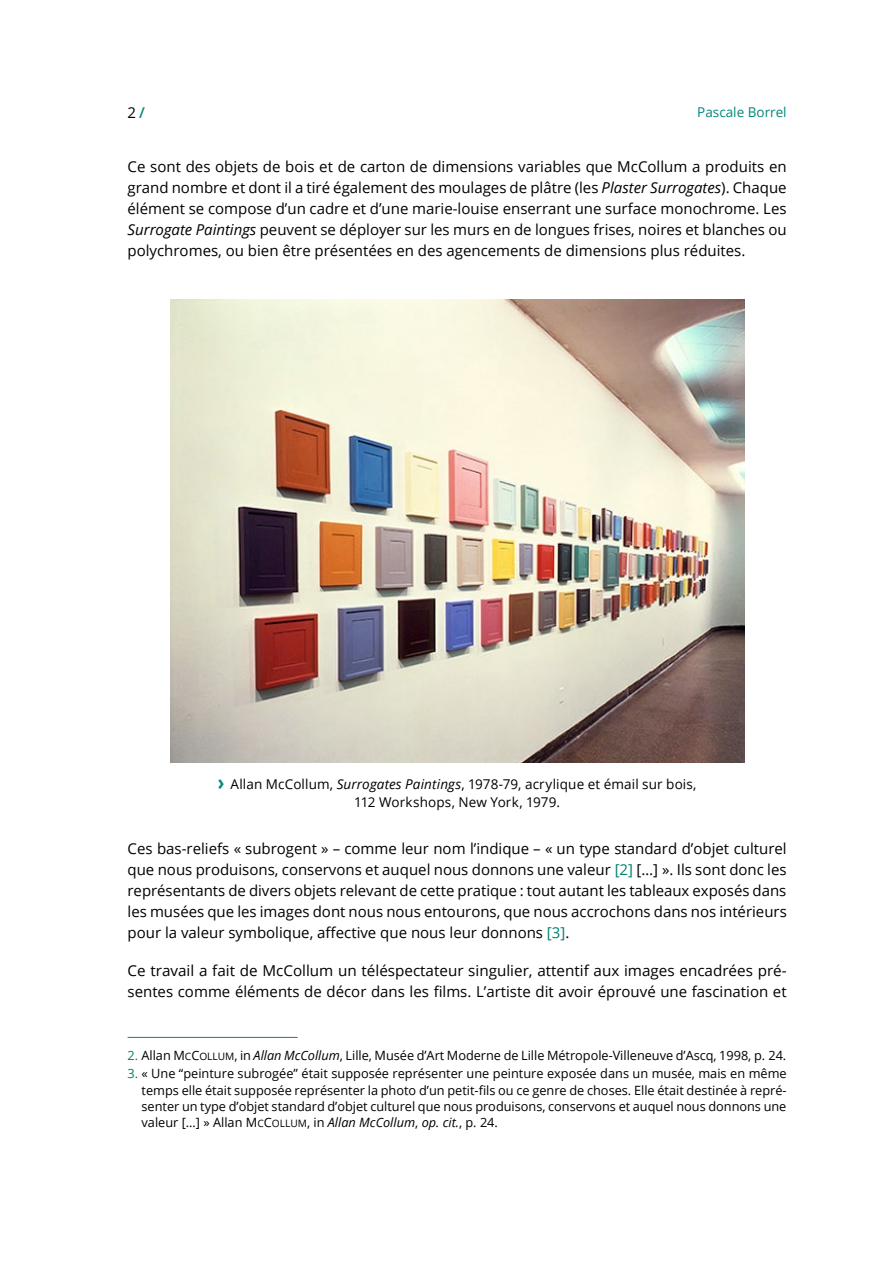
<style>
.page{position:relative;width:893px;height:1263px;background:#fff}
.page>*{position:absolute;margin:0;border:0;box-sizing:border-box;transform-origin:0 0}
.t1{font:15px/21px "Open Sans";color:#000;text-align:justify}
.t2{font:13.5px/18px "Open Sans";letter-spacing:.01em;color:#000;text-align:center}
.t3{font:13.5px "Open Sans";color:#00897a}
.t4{font:12.75px/16.2px "Open Sans";color:#000;text-align:justify}
.s1{font-weight:600;color:#00897a}
.s2{font-style:italic}
.s3{font-weight:700;font-size:21.6px;color:#00897a}
.s4{color:#00806d}
.s5{font-family:"Open Sans SC800"}
.s6{font-family:"Open Sans SC800";font-size:10.2px}
</style>
<div class="page">
<img style="left:170px;top:299px;width:574px;height:464px">
<hr style="left:128px;top:1037px;width:170px;height:1px;background:#00897a">
<p class="t1" style="left:128px;top:101px;width:19px">2<span class="s1">/</span></p>
<p class="t3" style="left:697px;top:102px;width:91px">Pascale Borrel</p>
<p class="t1" style="left:128px;top:156px;width:661px">Ce sont des objets de bois et de carton de dimensions variables que McCollum a produits en grand nombre et dont il a tiré également des moulages de plâtre (les <span class="s2">Plaster Surrogates</span>). Chaque élément se compose d’un cadre et d’une marie-louise enserrant une surface monochrome. Les <span class="s2">Surrogate Paintings</span> peuvent se déployer sur les murs en de longues frises, noires et blanches ou polychromes, ou bien être présentées en des agencements de dimensions plus réduites.</p>
<p class="t2" style="left:218px;top:775px;width:480px"><span class="s3">›</span> Allan McCollum, <span class="s2">Surrogates Paintings</span>, 1978-79, acrylique et émail sur bois,<br>112 Workshops, New York, 1979.</p>
<p class="t1" style="left:128px;top:837px;width:661px">Ces bas-reliefs « subrogent » – comme leur nom l’indique – « un type standard d’objet culturel que nous produisons, conservons et auquel nous donnons une valeur <span class="s4">[2]</span> […] ». Ils sont donc les représentants de divers objets relevant de cette pratique : tout autant les tableaux exposés dans les musées que les images dont nous nous entourons, que nous accrochons dans nos intérieurs pour la valeur symbolique, affective que nous leur donnons <span class="s4">[3]</span>.</p>
<p class="t1" style="left:128px;top:959px;width:661px">Ce travail a fait de McCollum un téléspectateur singulier, attentif aux images encadrées pré&shy;sentes comme éléments de décor dans les films. L’artiste dit avoir éprouvé une fascination et</p>
<p class="t4" style="left:128px;top:1047px;width:660px"><span class="s4">2.</span> Allan <span class="s5">M</span><span class="s6">C</span><span class="s5">C</span><span class="s6">OLLUM</span>, in <span class="s2">Allan McCollum</span>, Lille, Musée d’Art Moderne de Lille Métropole-Villeneuve d’Ascq, 1998, p. 24.</p>
<p class="t4" style="left:142px;top:1065px;width:647px;text-indent:-14px"><span class="s4">3.</span> « Une “peinture subrogée” était supposée représenter une peinture exposée dans un musée, mais en même temps elle était supposée représenter la photo d’un petit-fils ou ce genre de choses. Elle était destinée à repré&shy;senter un type d’objet standard d’objet culturel que nous produisons, conservons et auquel nous donnons une valeur […] » Allan <span class="s5">M</span><span class="s6">C</span><span class="s5">C</span><span class="s6">OLLUM</span> , in <span class="s2">Allan McCollum</span>, <span class="s2">op. cit.</span>, p. 24.</p>
</div>
